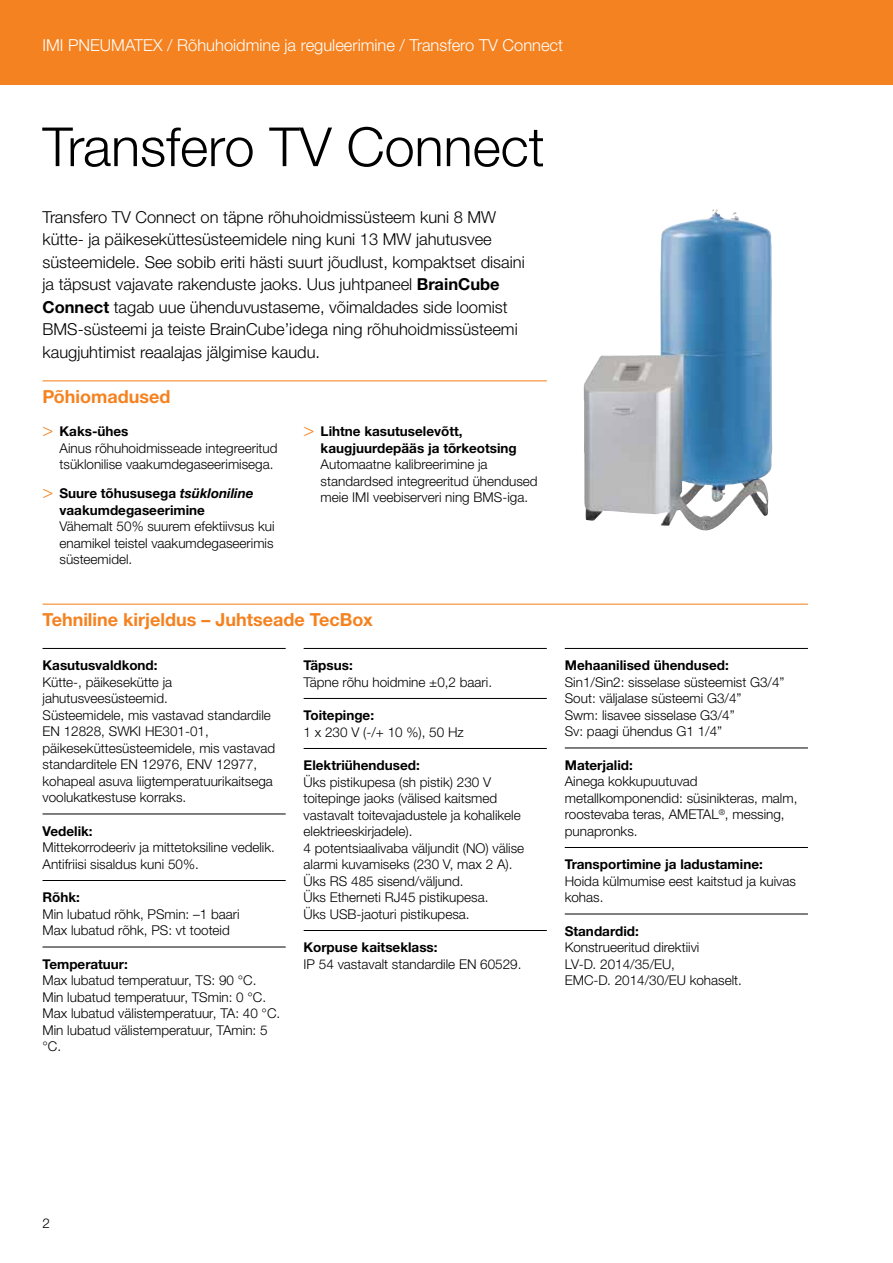
<style>
.page{position:relative;width:893px;height:1263px;background:#fff}
.page>*{position:absolute;margin:0;border:0;box-sizing:border-box;transform-origin:0 0}
.t1{font:300 54px "Helvetica Neue LTW1 G";color:#000}
.t2{font:700 18px "Helvetica Neue LTW1 G";color:#f58220}
.t3{font:300 16.5px/22.5px "Helvetica Neue LTW1 G";color:#000}
.t4{font:300 16.5px "Helvetica Neue LTW1 G";color:#fff}
.t5{font:300 13.5px/16.5px "Helvetica Neue LTW1 G";color:#000}
.t6{font:700 13.5px/16.5px "Helvetica Neue LTW1 G";color:#000}
.s1{font-weight:700}
.s2{font-family:"Helvetica Neue LT Std";font-size:18px;color:#f58220}
.s3{font-family:"Helvetica Neue LT Std";font-weight:300;font-size:18px;color:#f58220}
.s4{font-style:italic}
</style>
<div class="page">
<div style="left:0;top:0;width:893px;height:85px;background:#f58220"></div>
<hr style="left:43px;top:380px;width:504px;height:1px;background:#f58220">
<hr style="left:43px;top:604px;width:765px;height:1px;background:#f58220">
<hr style="left:43px;top:648px;width:243px;height:1px;background:#000">
<hr style="left:43px;top:814px;width:243px;height:1px;background:#000">
<hr style="left:43px;top:880px;width:243px;height:1px;background:#000">
<hr style="left:43px;top:947px;width:243px;height:1px;background:#000">
<hr style="left:304px;top:648px;width:243px;height:1px;background:#000">
<hr style="left:304px;top:698px;width:243px;height:1px;background:#000">
<hr style="left:304px;top:748px;width:243px;height:1px;background:#000">
<hr style="left:304px;top:930px;width:243px;height:1px;background:#000">
<hr style="left:565px;top:648px;width:243px;height:1px;background:#000">
<hr style="left:565px;top:748px;width:243px;height:1px;background:#000">
<hr style="left:565px;top:847px;width:243px;height:1px;background:#000">
<hr style="left:565px;top:914px;width:243px;height:1px;background:#000">
<img style="left:584px;top:209px;width:189px;height:322px">
<p class="t4" style="left:43px;top:35px;width:522px">IMI PNEUMATEX / Rõhuhoidmine ja reguleerimine / Transfero TV Connect</p>
<h1 class="t1" style="left:43px;top:114px;width:504px">Transfero TV Connect</h1>
<p class="t3" style="left:43px;top:205px;width:484px">Transfero TV Connect on täpne rõhuhoidmissüsteem kuni 8 MW kütte- ja päikeseküttesüsteemidele ning kuni 13 MW jahutusvee süsteemidele. See sobib eriti hästi suurt jõudlust, kompaktset disaini ja täpsust vajavate rakenduste jaoks. Uus juhtpaneel <span class="s1">BrainCube Connect</span> tagab uue ühenduvustaseme, võimaldades side loomist BMS-süsteemi ja teiste BrainCube’idega ning rõhuhoidmissüsteemi kaugjuhtimist reaalajas jälgimise kaudu.</p>
<h2 class="t2" style="left:43px;top:385px;width:130px">Põhiomadused</h2>
<p class="t5" style="left:60px;top:423px;width:220px;text-indent:-17px"><span class="s2">&gt;</span> <span class="s1">Kaks-ühes<br></span>Ainus rõhuhoidmisseade integreeritud tsüklonilise vaakumdegaseerimisega.</p>
<p class="t6" style="left:60px;top:485px;width:196px;text-indent:-17px"><span class="s3">&gt;</span> Suure tõhususega <span class="s4">tsükloniline </span>vaakumdegaseerimine</p>
<p class="t5" style="left:60px;top:518px;width:216px;text-align:justify">Vähemalt 50% suurem efektiivsus kui enamikel teistel vaakumdegaseerimis süsteemidel.</p>
<p class="t6" style="left:321px;top:423px;width:198px;text-indent:-17px"><span class="s3">&gt;</span> Lihtne kasutuselevõtt, kaugjuurdepääs ja tõrkeotsing</p>
<p class="t5" style="left:321px;top:456px;width:219px">Automaatne kalibreerimine ja standardsed integreeritud ühendused meie IMI veebiserveri ning BMS-iga.</p>
<h2 class="t2" style="left:43px;top:608px;width:332px">Tehniline kirjeldus – Juhtseade TecBox</h2>
<p class="t6" style="left:43px;top:657px;width:117px">Kasutusvaldkond:</p>
<p class="t5" style="left:43px;top:673px;width:234px">Kütte-, päikesekütte ja jahutusveesüsteemid.<br>Süsteemidele, mis vastavad standardile<br>EN 12828, SWKI HE301-01, päikeseküttesüsteemidele, mis vastavad standarditele EN 12976, ENV 12977, kohapeal asuva liigtemperatuurikaitsega voolukatkestuse korraks.</p>
<p class="t6" style="left:43px;top:822px;width:52px">Vedelik:</p>
<p class="t5" style="left:43px;top:839px;width:234px">Mittekorrodeeriv ja mittetoksiline vedelik.<br>Antifriisi sisaldus kuni 50%.</p>
<p class="t6" style="left:43px;top:889px;width:39px">Rõhk:</p>
<p class="t5" style="left:43px;top:905px;width:199px">Min lubatud rõhk, PSmin: –1 baari<br>Max lubatud rõhk, PS: vt tooteid</p>
<p class="t6" style="left:43px;top:955px;width:87px">Temperatuur:</p>
<p class="t5" style="left:43px;top:972px;width:239px">Max lubatud temperatuur, TS: 90 °C.<br>Min lubatud temperatuur, TSmin: 0 °C.<br>Max lubatud välistemperatuur, TA: 40 °C.<br>Min lubatud välistemperatuur, TAmin: 5 °C.</p>
<p class="t6" style="left:304px;top:657px;width:51px">Täpsus:</p>
<p class="t5" style="left:304px;top:673px;width:190px">Täpne rõhu hoidmine ±0,2 baari.</p>
<p class="t6" style="left:304px;top:707px;width:72px">Toitepinge:</p>
<p class="t5" style="left:304px;top:723px;width:162px">1 x 230 V (-/+ 10 %), 50 Hz</p>
<p class="t6" style="left:304px;top:757px;width:118px">Elektriühendused:</p>
<p class="t5" style="left:304px;top:773px;width:222px">Üks pistikupesa (sh pistik) 230 V toitepinge jaoks (välised kaitsmed vastavalt toitevajadustele ja kohalikele elektrieeskirjadele).<br>4 potentsiaalivaba väljundit (NO) välise alarmi kuvamiseks (230 V, max 2 A).<br>Üks RS 485 sisend/väljund.<br>Üks Etherneti RJ45 pistikupesa.<br>Üks USB-jaoturi pistikupesa.</p>
<p class="t6" style="left:304px;top:939px;width:135px">Korpuse kaitseklass:</p>
<p class="t5" style="left:304px;top:955px;width:219px">IP 54 vastavalt standardile EN 60529.</p>
<p class="t6" style="left:565px;top:657px;width:165px">Mehaanilised ühendused:</p>
<p class="t5" style="left:565px;top:673px;width:221px">Sin1/Sin2: sisselase süsteemist G3/4”<br>Sout: väljalase süsteemi G3/4”<br>Swm: lisavee sisselase G3/4”<br>Sv: paagi ühendus G1 1/4”</p>
<p class="t6" style="left:565px;top:756px;width:70px">Materjalid:</p>
<p class="t5" style="left:565px;top:773px;width:234px">Ainega kokkupuutuvad metallkomponendid: süsinikteras, malm, roostevaba teras, AMETAL<sup>®</sup>, messing, punapronks.</p>
<p class="t6" style="left:565px;top:856px;width:200px">Transportimine ja ladustamine:</p>
<p class="t5" style="left:565px;top:872px;width:233px">Hoida külmumise eest kaitstud ja kuivas kohas.</p>
<p class="t6" style="left:565px;top:922px;width:76px">Standardid:</p>
<p class="t5" style="left:565px;top:939px;width:179px">Konstrueeritud direktiivi<br>LV-D. 2014/35/EU,<br>EMC-D. 2014/30/EU kohaselt.</p>
<p class="t5" style="left:43px;top:1215px;width:9px">2</p>
</div>
